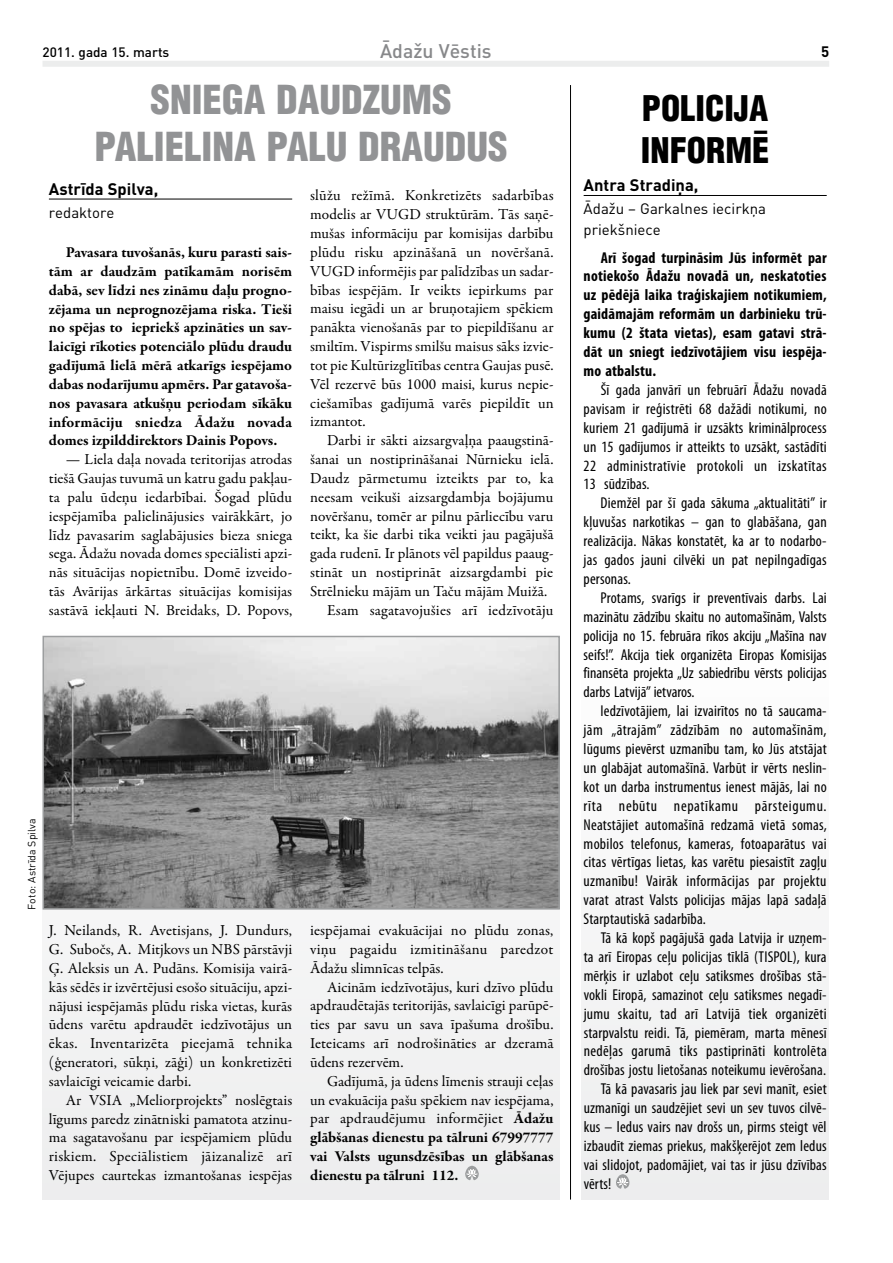
<style>
.page{position:relative;width:893px;height:1263px;background:#fff}
.page>*{position:absolute;margin:0;border:0;box-sizing:border-box;transform-origin:0 0}
.t1{font:900 condensed 39px/46.8px "Helvetica";color:#929395;text-align:center}
.t2{font:900 condensed 34.5px/41.4px "Helvetica";color:#000}
.t3{font:500 19.5px "DIN";color:#87888a}
.t4{font:700 16.5px "DIN";color:#000}
.t5{font:condensed 15.75px/18.9px "Myriad Pro";letter-spacing:.01em;color:#000;text-align:justify}
.t6{font:700 condensed 15.75px/18.9px "Myriad Pro";letter-spacing:.01em;color:#000;text-align:justify}
.t7{font:15.3px/18.9px "Garamond Premr Pro";color:#000;text-align:justify}
.t8{font:700 15.3px/18.9px "Garamond Premr Pro";color:#000;text-align:justify}
.t9{font:15px/21px "DIN";color:#000}
.t10{font:700 15px "DIN";color:#000}
.t11{font:500 13.5px "DIN";color:#000}
.t12{font:10.5px "DIN";color:#000}
.s1{font-weight:700}
</style>
<div class="page">
<div style="left:43px;top:61px;width:786px;height:6px;background:#eceded"></div>
<div style="left:43px;top:85px;width:517px;height:1114px;background:linear-gradient(to right,#fafafa,#fafafa)"></div>
<hr style="left:49px;top:199px;width:243px;height:1px;background:#000">
<svg style="left:465px;top:1166px;width:14px;height:14px"></svg>
<img style="left:46px;top:639px;width:511px;height:267px">
<div style="left:43px;top:636px;width:517px;height:273px;border:2px solid #9c9e9f"></div>
<div style="left:581px;top:85px;width:248px;height:1114px;background:linear-gradient(to right,#fafafb,#fafafa)"></div>
<hr style="left:584px;top:195px;width:243px;height:1px;background:#000">
<svg style="left:616px;top:1174px;width:14px;height:15px"></svg>
<hr style="left:570px;top:85px;width:1px;height:1114px;background:#000">
<p class="t11" style="left:43px;top:44px;width:128px">2011. gada 15. marts</p>
<p class="t3" style="left:380px;top:38px;width:113px">Ādažu Vēstis</p>
<p class="t10" style="left:821px;top:42px;width:10px">5</p>
<p class="t12" style="left:25px;top:909px;width:92px;rotate:-90deg">Foto: Astrīda Spilva</p>
<h1 class="t1" style="left:95px;top:77px;width:412px">SNIEGA DAUDZUMS<br>PALIELINA PALU DRAUDUS</h1>
<h2 class="t2" style="left:641px;top:89px;width:130px">POLICIJA<br>INFORMĒ</h2>
<p class="t4" style="left:584px;top:174px;width:116px">Antra Stradiņa,</p>
<p class="t9" style="left:584px;top:198px;width:184px">Ādažu – Garkalnes iecirkņa priekšniece</p>
<p class="t6" style="left:584px;top:248px;width:245px;text-indent:17px">Arī šogad turpināsim Jūs informēt par notiekošo Ādažu novadā un, neskatoties uz pēdējā laika traģiskajiem notikumiem, gaidāmajām reformām un darbinieku trū&shy;kumu (2 štata vietas), esam gatavi strā&shy;dāt un sniegt iedzīvotājiem visu iespēja&shy;mo atbalstu.</p>
<p class="t5" style="left:584px;top:381px;width:245px;text-indent:17px">Šī gada janvārī un februārī Ādažu novadā pavisam ir reģistrēti 68 dažādi notikumi, no kuriem 21 gadījumā ir uzsākts kriminālprocess un 15 gadījumos ir atteikts to uzsākt, sastādīti 22 administratīvie protokoli un izskatītas 13 sūdzības.</p>
<p class="t5" style="left:584px;top:494px;width:245px;text-indent:17px">Diemžēl par šī gada sākuma „aktualitāti” ir kļuvušas narkotikas – gan to glabāšana, gan realizācija. Nākas konstatēt, ka ar to nodarbo&shy;jas gados jauni cilvēki un pat nepilngadīgas personas.</p>
<p class="t5" style="left:584px;top:588px;width:245px;text-indent:17px">Protams, svarīgs ir preventīvais darbs. Lai mazinātu zādzību skaitu no automašīnām, Valsts policija no 15. februāra rīkos akciju „Mašīna nav seifs!”. Akcija tiek organizēta Eiropas Komisijas finansēta projekta „Uz sabiedrību vērsts policijas darbs Latvijā” ietvaros.</p>
<p class="t5" style="left:584px;top:702px;width:245px;text-indent:17px">Iedzīvotājiem, lai izvairītos no tā saucama&shy;jām „ātrajām” zādzībām no automašīnām, lūgums pievērst uzmanību tam, ko Jūs atstājat un glabājat automašīnā. Varbūt ir vērts neslin&shy;kot un darba instrumentus ienest mājās, lai no rīta nebūtu nepatīkamu pārsteigumu.<br>Neatstājiet automašīnā redzamā vietā somas, mobilos telefonus, kameras, fotoaparātus vai citas vērtīgas lietas, kas varētu piesaistīt zagļu uzmanību! Vairāk informācijas par projektu varat atrast Valsts policijas mājas lapā sadaļā Starptautiskā sadarbība.</p>
<p class="t5" style="left:601px;top:929px;width:228px">Tā kā kopš pagājušā gada Latvija ir uzņem-</p>
<p class="t5" style="left:584px;top:948px;width:244px">ta arī Eiropas ceļu policijas tīklā (TISPOL), kura</p>
<p class="t5" style="left:584px;top:966px;width:245px">mērķis ir uzlabot ceļu satiksmes drošības stā-</p>
<p class="t5" style="left:584px;top:985px;width:245px">vokli Eiropā, samazinot ceļu satiksmes negadī-</p>
<p class="t5" style="left:584px;top:1004px;width:245px">jumu skaitu, tad arī Latvijā tiek organizēti</p>
<p class="t5" style="left:584px;top:1023px;width:245px">starpvalstu reidi. Tā, piemēram, marta mēnesī</p>
<p class="t5" style="left:584px;top:1042px;width:245px">nedēļas garumā tiks pastiprināti kontrolēta</p>
<p class="t5" style="left:584px;top:1061px;width:244px">drošības jostu lietošanas noteikumu ievērošana.</p>
<p class="t5" style="left:601px;top:1080px;width:227px">Tā kā pavasaris jau liek par sevi manīt, esiet</p>
<p class="t5" style="left:584px;top:1099px;width:245px">uzmanīgi un saudzējiet sevi un sev tuvos cilvē-</p>
<p class="t5" style="left:584px;top:1118px;width:244px">kus – ledus vairs nav drošs un, pirms steigt vēl</p>
<p class="t5" style="left:584px;top:1137px;width:245px">izbaudīt ziemas priekus, makšķerējot zem ledus</p>
<p class="t5" style="left:584px;top:1155px;width:245px">vai slidojot, padomājiet, vai tas ir jūsu dzīvības</p>
<p class="t5" style="left:584px;top:1174px;width:29px">vērts!</p>
<p class="t4" style="left:49px;top:178px;width:111px">Astrīda Spilva,</p>
<p class="t9" style="left:49px;top:202px;width:67px">redaktore</p>
<p class="t8" style="left:49px;top:243px;width:245px;text-indent:17px">Pavasara tuvošanās, kuru parasti sais&shy;tām ar daudzām patīkamām norisēm dabā, sev līdzi nes zināmu daļu progno&shy;zējama un neprognozējama riska. Tieši no spējas to iepriekš apzināties un sav&shy;laicīgi rīkoties potenciālo plūdu draudu gadījumā lielā mērā atkarīgs iespējamo dabas nodarījumu apmērs. Par gatavoša&shy;nos pavasara atkušņu periodam sīkāku informāciju sniedza Ādažu novada domes izpilddirektors Dainis Popovs.</p>
<p class="t7" style="left:49px;top:450px;width:245px;text-indent:17px">— Liela daļa novada teritorijas atrodas tiešā Gaujas tuvumā un katru gadu pakļau&shy;ta palu ūdeņu iedarbībai. Šogad plūdu iespējamība palielinājusies vairākkārt, jo līdz pavasarim saglabājusies bieza sniega sega. Ādažu novada domes speciālisti apzi&shy;nās situācijas nopietnību. Domē izveido&shy;tās Avārijas ārkārtas situācijas komisijas sastāvā iekļauti N. Breidaks, D. Popovs,</p>
<p class="t7" style="left:310px;top:186px;width:245px">slūžu režīmā. Konkretizēts sadarbības modelis ar VUGD struktūrām. Tās saņē&shy;mušas informāciju par komisijas darbību plūdu risku apzināšanā un novēršanā.<br>VUGD informējis par palīdzības un sadar&shy;bības iespējām. Ir veikts iepirkums par maisu iegādi un ar bruņotajiem spēkiem panākta vienošanās par to piepildīšanu ar smiltīm. Vispirms smilšu maisus sāks izvie&shy;tot pie Kultūrizglītības centra Gaujas pusē.<br>Vēl rezervē būs 1000 maisi, kurus nepie&shy;ciešamības gadījumā varēs piepildīt un izmantot.</p>
<p class="t7" style="left:327px;top:431px;width:228px">Darbi ir sākti aizsargvaļņa paaugstinā-</p>
<p class="t7" style="left:310px;top:450px;width:245px">šanai un nostiprināšanai Nūrnieku ielā.</p>
<p class="t7" style="left:310px;top:469px;width:245px">Daudz pārmetumu izteikts par to, ka</p>
<p class="t7" style="left:310px;top:488px;width:245px">neesam veikuši aizsargdambja bojājumu</p>
<p class="t7" style="left:310px;top:507px;width:245px">novēršanu, tomēr ar pilnu pārliecību varu</p>
<p class="t7" style="left:310px;top:525px;width:245px">teikt, ka šie darbi tika veikti jau pagājušā</p>
<p class="t7" style="left:310px;top:544px;width:245px">gada rudenī. Ir plānots vēl papildus paaug-</p>
<p class="t7" style="left:310px;top:563px;width:245px">stināt un nostiprināt aizsargdambi pie</p>
<p class="t7" style="left:310px;top:582px;width:239px">Strēlnieku mājām un Taču mājām Muižā.</p>
<p class="t7" style="left:327px;top:601px;width:228px">Esam sagatavojušies arī iedzīvotāju</p>
<p class="t7" style="left:310px;top:921px;width:245px">iespējamai evakuācijai no plūdu zonas, viņu pagaidu izmitināšanu paredzot Ādažu slimnīcas telpās.</p>
<p class="t7" style="left:310px;top:978px;width:245px;text-indent:17px">Aicinām iedzīvotājus, kuri dzīvo plūdu apdraudētajās teritorijās, savlaicīgi parūpē&shy;ties par savu un sava īpašuma drošību.<br>Ieteicams arī nodrošināties ar dzeramā ūdens rezervēm.</p>
<p class="t7" style="left:310px;top:1072px;width:245px;text-indent:17px">Gadījumā, ja ūdens līmenis strauji ceļas un evakuācija pašu spēkiem nav iespējama, par apdraudējumu informējiet <span class="s1">Ādažu glābšanas dienestu pa tālruni 67997777 vai Valsts ugunsdzēsības un glābšanas dienestu pa tālruni 112.</span></p>
<p class="t7" style="left:49px;top:921px;width:245px">J. Neilands, R. Avetisjans, J. Dundurs, G. Subočs, A. Mitjkovs un NBS pārstāvji Ģ. Aleksis un A. Pudāns. Komisija vairā&shy;kās sēdēs ir izvērtējusi esošo situāciju, apzi&shy;nājusi iespējamās plūdu riska vietas, kurās ūdens varētu apdraudēt iedzīvotājus un ēkas. Inventarizēta pieejamā tehnika (ģeneratori, sūkņi, zāģi) un konkretizēti savlaicīgi veicamie darbi.</p>
<p class="t7" style="left:49px;top:1091px;width:245px;text-indent:17px">Ar VSIA „Meliorprojekts” noslēgtais līgums paredz zinātniski pamatota atzinu&shy;ma sagatavošanu par iespējamiem plūdu riskiem. Speciālistiem jāizanalizē arī Vējupes caurtekas izmantošanas iespējas</p>
</div>
